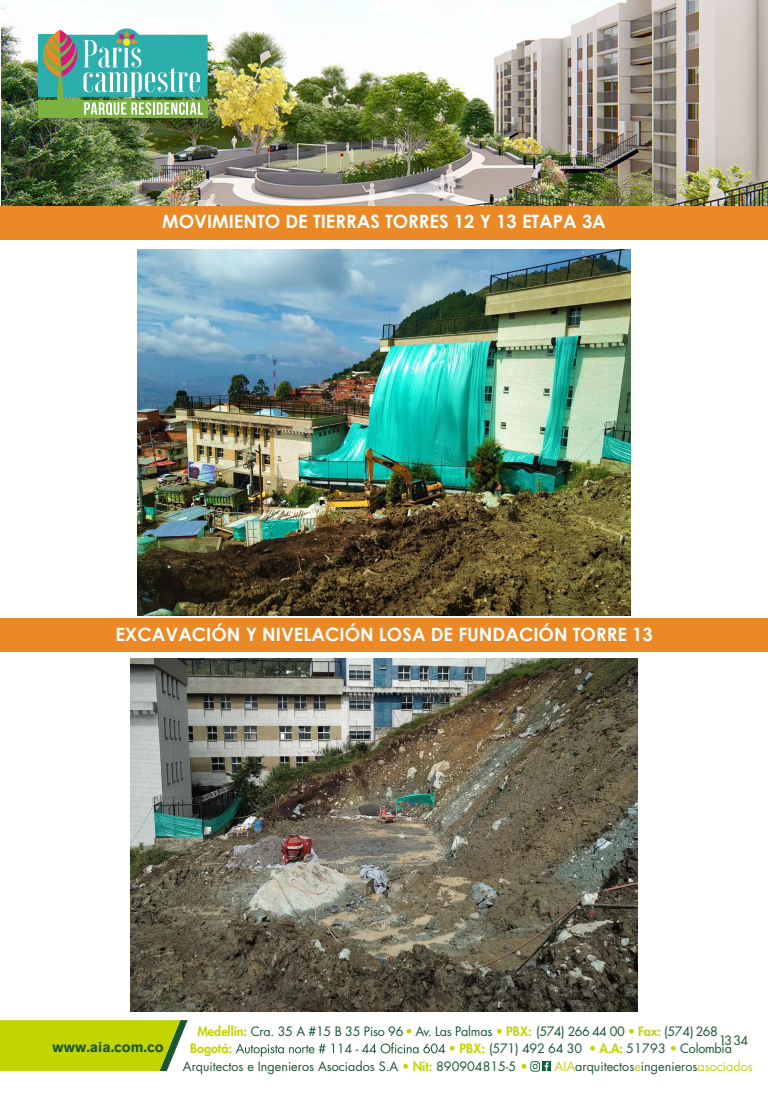
<style>
.page{position:relative;width:768px;height:1102px;background:#fff}
.page>*{position:absolute;margin:0;border:0;box-sizing:border-box;transform-origin:0 0}
.t1{font:700 18.4px "Century Gothic";color:#fff}
.t2{font:700 14.2px "Akzidenz Grotesk BQ";color:#1a5632}
.t3{font:12.6px/17.6px "Futura Std";color:#1a5632}
.t4{font:12.6px "Futura Std";letter-spacing:-.02em;color:#1a5632}
.t5{font:800 12.6px "Futura Std";color:#c2d500}
.s1{font-weight:800;color:#c2d500}
.s2{color:#c2d500}
</style>
<div class="page">
<img style="left:1px;top:0;width:767px;height:206px">
<img style="left:26px;top:104px;width:190px;height:22px">
<div style="left:38px;top:100px;width:169px;height:17px;background:#7bb240"></div>
<svg style="left:112px;top:28px;width:29px;height:30px"></svg>
<div style="left:38px;top:35px;width:23px;height:62px;background:#2caeac"></div>
<svg style="left:42px;top:30px;width:166px;height:87px"></svg>
<div style="left:0;top:206px;width:768px;height:34px;background:#eb8926"></div>
<div style="left:0;top:618px;width:768px;height:34px;background:#eb8926"></div>
<div style="left:542px;top:1061px;width:9px;height:10px;background:#05652e"></div>
<svg style="left:530px;top:1061px;width:19px;height:10px"></svg>
<svg style="left:0;top:1020px;width:188px;height:51px;background:#bfd210"></svg>
<svg style="left:236px;top:1042px;width:209px;height:14px"></svg>
<img style="left:138px;top:250px;width:492px;height:365px">
<img style="left:130px;top:658px;width:508px;height:353px">
<h1 class="t1" style="left:162px;top:208px;width:445px">MOVIMIENTO DE TIERRAS TORRES 12 Y 13 ETAPA 3A</h1>
<h1 class="t1" style="left:115px;top:620px;width:539px">EXCAVACIÓN Y NIVELACIÓN LOSA DE FUNDACIÓN TORRE 13</h1>
<p class="t2" style="left:53px;top:1038px;width:112px">www.aia.com.co</p>
<p class="t4" style="left:197px;top:1023px;width:522px"><span class="s1">Medellín:</span> Cra. 35 A #15 B 35 Piso 96 <span class="s1">•</span> Av. Las Palmas <span class="s1">• PBX:</span> (574) 266 44 00 <span class="s1">• Fax:</span> (574) 268</p>
<p class="t3" style="left:719px;top:1032px;width:31px">1334</p>
<p class="t3" style="left:183px;top:1040px;width:551px;text-indent:266px"><span class="s1">• PBX:</span> (571) 492 64 30 <span class="s1">• A.A:</span> 51793 <span class="s1">•</span> Colombia<br>Arquitectos e Ingenieros Asociados S.A <span class="s1">• Nit:</span> 890904815-5 <span class="s1">•</span></p>
<p class="t5" style="left:190px;top:1040px;width:44px">Bogotá:</p>
<p class="t3" style="left:555px;top:1057px;width:200px"><span class="s2">AIA</span>arquitectos<span class="s2">e</span>ingenieros<span class="s2">asociados</span></p>
</div>
